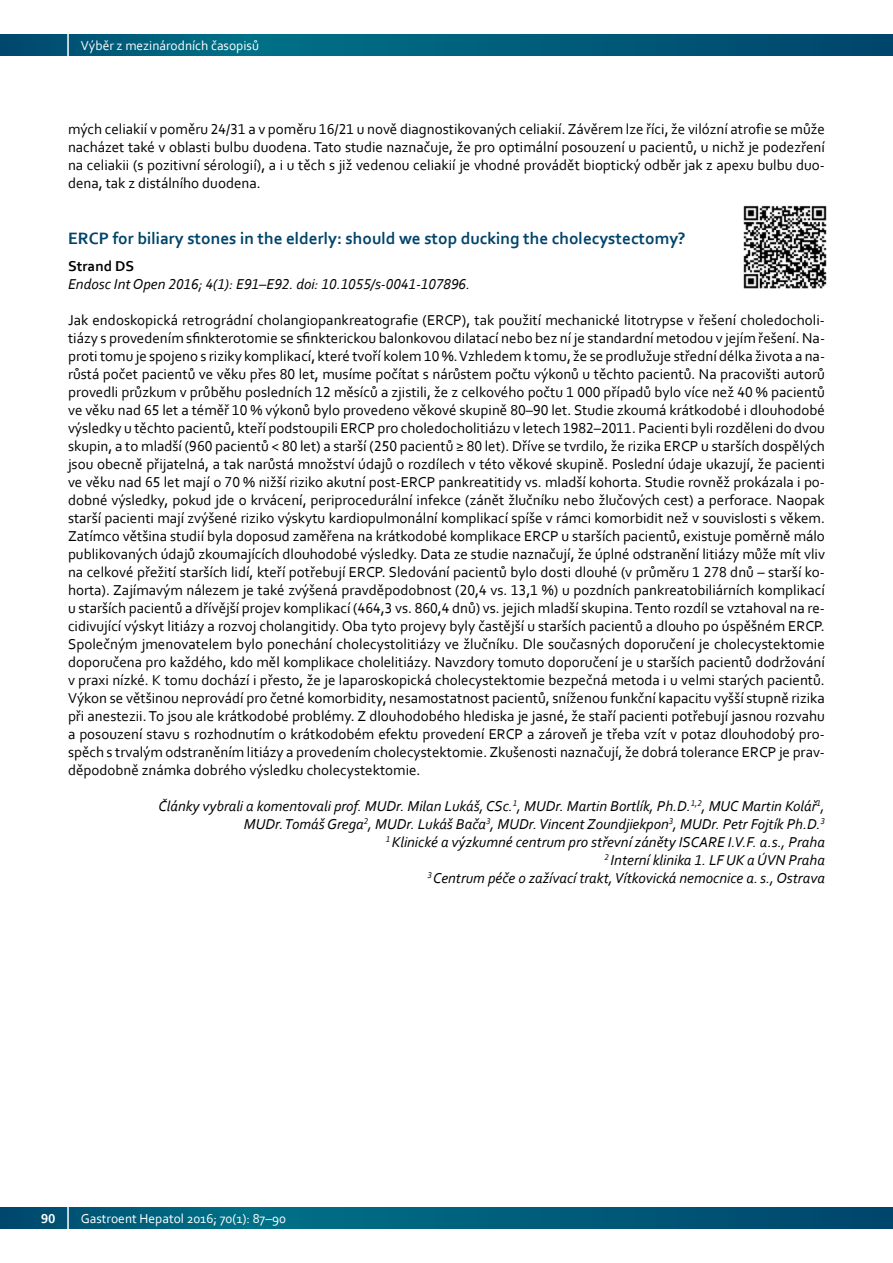
<style>
.page{position:relative;width:893px;height:1263px;background:#fff}
.page>*{position:absolute;margin:0;border:0;box-sizing:border-box;transform-origin:0 0}
.t1{font:700 17.25px "Corbel";color:#00446b}
.t2{font:15px/18px "Corbel";color:#000;text-align:justify}
.t3{font:italic 15px/18px "Corbel";color:#000;text-align:right}
.t4{font:700 15px "Corbel";color:#000}
.t5{font:13.5px "Corbel";color:#fff}
.t6{font:700 13.5px "Corbel";color:#fff}
</style>
<div class="page">
<svg style="left:0;top:34px;width:893px;height:22px;background:#005b79"></svg>
<hr style="left:67px;top:0;width:2px;height:74px;background:#fff">
<svg style="left:0;top:1207px;width:893px;height:22px;background:#005b79"></svg>
<hr style="left:67px;top:1185px;width:2px;height:74px;background:#fff">
<img style="left:743px;top:205px;width:84px;height:84px">
<p class="t5" style="left:81px;top:37px;width:180px">Výběr z mezinárodních časopisů</p>
<p class="t5" style="left:81px;top:37px;width:279px">Hereditárny angioedém k príčina bolestí brucha</p>
<p class="t2" style="left:68px;top:120px;width:758px">mých celiakií v poměru 24/31 a v poměru 16/21 u nově diagnostikovaných celiakií. Závěrem lze říci, že vilózní atrofie se může nacházet také v oblasti bulbu duodena. Tato studie naznačuje, že pro optimální posouzení u pacientů, u nichž je podezření na celiakii (s pozitivní sérologií), a i u těch s již vedenou celiakií je vhodné provádět bioptický odběr jak z apexu bulbu duo&shy;dena, tak z distálního duodena.</p>
<p class="t1" style="left:68px;top:228px;width:619px">ERCP for biliary stones in the elderly: should we stop ducking the cholecystectomy?</p>
<p class="t4" style="left:68px;top:256px;width:68px">Strand DS</p>
<p class="t3" style="left:68px;top:274px;width:404px">Endosc Int Open 2016; 4(1): E91–E92. doi: 10.1055/s-0041-107896.</p>
<p class="t2" style="left:68px;top:310px;width:758px">Jak endoskopická retrográdní cholangiopankreatografie (ERCP), tak použití mechanické litotrypse v řešení choledocholi&shy;tiázy s provedením sfinkterotomie se sfinkterickou balonkovou dilatací nebo bez ní je standardní metodou v jejím řešení. Na&shy;proti tomu je spojeno s riziky komplikací, které tvoří kolem 10 %. Vzhledem k tomu, že se prodlužuje střední délka života a na&shy;růstá počet pacientů ve věku přes 80 let, musíme počítat s nárůstem počtu výkonů u těchto pacientů. Na pracovišti autorů provedli průzkum v průběhu posledních 12 měsíců a zjistili, že z celkového počtu 1 000 případů bylo více než 40 % pacientů ve věku nad 65 let a téměř 10 % výkonů bylo provedeno věkové skupině 80–90 let. Studie zkoumá krátkodobé i dlouhodobé výsledky u těchto pacientů, kteří podstoupili ERCP pro choledocholitiázu v letech 1982–2011. Pacienti byli rozděleni do dvou skupin, a to mladší (960 pacientů &lt; 80 let) a starší (250 pacientů ≥ 80 let). Dříve se tvrdilo, že rizika ERCP u starších dospělých jsou obecně přijatelná, a tak narůstá množství údajů o rozdílech v této věkové skupině. Poslední údaje ukazují, že pacienti ve věku nad 65 let mají o 70 % nižší riziko akutní post-ERCP pankreatitidy vs. mladší kohorta. Studie rovněž prokázala i po&shy;dobné výsledky, pokud jde o krvácení, periprocedurální infekce (zánět žlučníku nebo žlučových cest) a perforace. Naopak starší pacienti mají zvýšené riziko výskytu kardiopulmonální komplikací spíše v rámci komorbidit než v souvislosti s věkem.<br>Zatímco většina studií byla doposud zaměřena na krátkodobé komplikace ERCP u starších pacientů, existuje poměrně málo publikovaných údajů zkoumajících dlouhodobé výsledky. Data ze studie naznačují, že úplné odstranění litiázy může mít vliv na celkové přežití starších lidí, kteří potřebují ERCP. Sledování pacientů bylo dosti dlouhé (v průměru 1 278 dnů – starší ko&shy;horta). Zajímavým nálezem je také zvýšená pravděpodobnost (20,4 vs. 13,1 %) u pozdních pankreatobiliárních komplikací u starších pacientů a dřívější projev komplikací (464,3 vs. 860,4 dnů) vs. jejich mladší skupina. Tento rozdíl se vztahoval na re&shy;cidivující výskyt litiázy a rozvoj cholangitidy. Oba tyto projevy byly častější u starších pacientů a dlouho po úspěšném ERCP.<br>Společným jmenovatelem bylo ponechání cholecystolitiázy ve žlučníku. Dle současných doporučení je cholecystektomie doporučena pro každého, kdo měl komplikace cholelitiázy. Navzdory tomuto doporučení je u starších pacientů dodržování v praxi nízké. K tomu dochází i přesto, že je laparoskopická cholecystektomie bezpečná metoda i u velmi starých pacientů.<br>Výkon se většinou neprovádí pro četné komorbidity, nesamostatnost pacientů, sníženou funkční kapacitu vyšší stupně rizika při anestezii. To jsou ale krátkodobé problémy. Z dlouhodobého hlediska je jasné, že staří pacienti potřebují jasnou rozvahu a posouzení stavu s rozhodnutím o krátkodobém efektu provedení ERCP a zároveň je třeba vzít v potaz dlouhodobý pro&shy;spěch s trvalým odstraněním litiázy a provedením cholecystektomie. Zkušenosti naznačují, že dobrá tolerance ERCP je prav&shy;děpodobně známka dobrého výsledku cholecystektomie.</p>
<p class="t3" style="left:158px;top:796px;width:668px">Články vybrali a komentovali prof. MUDr. Milan Lukáš, CSc.<sup>1</sup>, MUDr. Martin Bortlík, Ph.D.<sup>1,2</sup>, MUC Martin Kolář<sup>1</sup>, MUDr. Tomáš Grega<sup>2</sup>, MUDr. Lukáš Bača<sup>3</sup>, MUDr. Vincent Zoundjiekpon<sup>3</sup>, MUDr. Petr Fojtík Ph.D.<sup>3<br>1</sup> Klinické a výzkumné centrum pro střevní záněty ISCARE I.V.F. a.s., Praha<br><sup>2</sup> Interní klinika 1. LF UK a ÚVN Praha<br><sup>3</sup> Centrum péče o zažívací trakt,Vítkovická nemocnice a.s., Ostrava</p>
<p class="t6" style="left:41px;top:1210px;width:16px">90</p>
<p class="t5" style="left:81px;top:1210px;width:207px">Gastroent Hepatol 2016; 70(1): 87–90</p>
</div>
